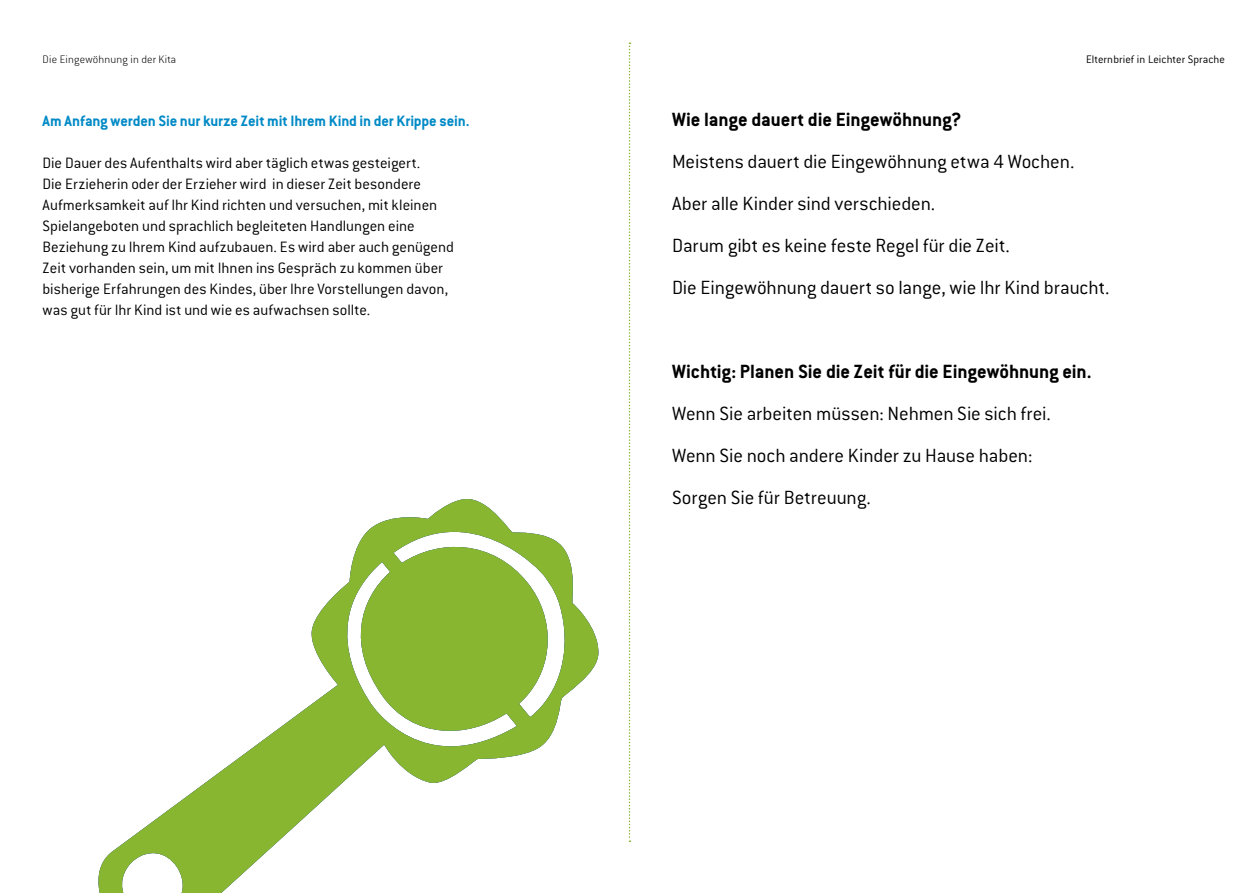
<style>
.page{position:relative;width:1259px;height:893px;background:#fff}
.page>*{position:absolute;margin:0;border:0;box-sizing:border-box;transform-origin:0 0}
.t1{font:300 21px/42px "Conduit For Elbkinder";letter-spacing:-.005em;color:#000}
.t2{font:700 21px "Conduit For Elbkinder";letter-spacing:-.005em;color:#000}
.t3{font:300 16.5px/21px "Conduit For Elbkinder";color:#000}
.t4{font:700 16.5px "Conduit For Elbkinder";letter-spacing:-.01em;color:#018ac6}
.t5{font:300 12px "Conduit For Elbkinder";letter-spacing:.005em;color:#000}
.t6{font:300 expanded 12px "Conduit For Elbkinder";letter-spacing:.02em;color:#000}
</style>
<div class="page">
<svg style="left:629px;top:43px;width:1px;height:799px"></svg>
<svg style="left:98px;top:499px;width:501px;height:394px"></svg>
<p class="t6" style="left:43px;top:53px;width:135px">Die Eingewöhnung in der Kita</p>
<p class="t5" style="left:1086px;top:53px;width:140px">Elternbrief in Leichter Sprache</p>
<p class="t4" style="left:43px;top:111px;width:428px">Am Anfang werden Sie nur kurze Zeit mit Ihrem Kind in der Krippe sein.</p>
<p class="t3" style="left:43px;top:153px;width:413px">Die Dauer des Aufenthalts wird aber täglich etwas gesteigert.<br>Die Erzieherin oder der Erzieher wird in dieser Zeit besondere Aufmerksamkeit auf Ihr Kind richten und versuchen, mit kleinen Spielangeboten und sprachlich begleiteten Handlungen eine Beziehung zu Ihrem Kind aufzubauen. Es wird aber auch genügend Zeit vorhanden sein, um mit Ihnen ins Gespräch zu kommen über bisherige Erfahrungen des Kindes, über Ihre Vorstellungen davon, was gut für Ihr Kind ist und wie es aufwachsen sollte.</p>
<p class="t2" style="left:672px;top:107px;width:291px">Wie lange dauert die Eingewöhnung?</p>
<p class="t1" style="left:672px;top:141px;width:439px">Meistens dauert die Eingewöhnung etwa 4 Wochen.<br>Aber alle Kinder sind verschieden.<br>Darum gibt es keine feste Regel für die Zeit.<br>Die Eingewöhnung dauert so lange, wie Ihr Kind braucht.</p>
<p class="t2" style="left:672px;top:359px;width:421px">Wichtig: Planen Sie die Zeit für die Eingewöhnung ein.</p>
<p class="t1" style="left:672px;top:393px;width:380px">Wenn Sie arbeiten müssen: Nehmen Sie sich frei.<br>Wenn Sie noch andere Kinder zu Hause haben:<br>Sorgen Sie für Betreuung.</p>
</div>
